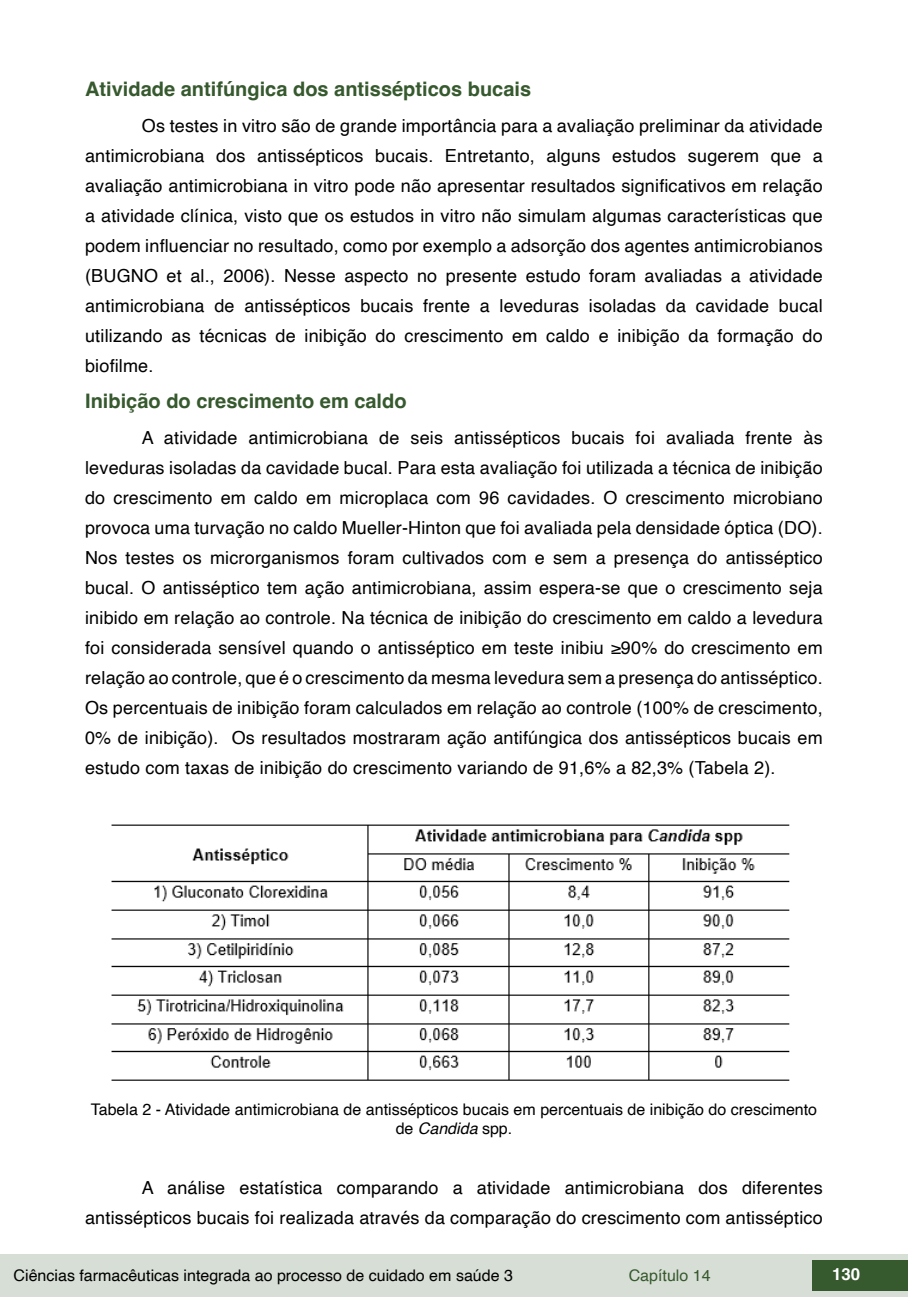
<style>
.page{position:relative;width:908px;height:1304px;background:#fff}
.page>*{position:absolute;margin:0;border:0;box-sizing:border-box;transform-origin:0 0}
.t1{font:700 20px "Helvetica";color:#36592e}
.t2{font:18px/30px "Helvetica";letter-spacing:.01em;color:#000;text-align:justify}
.t3{font:700 16.8px "Helvetica";color:#fff}
.t4{font:16px/19.2px "Helvetica";color:#000;text-align:center}
.t5{font:16px "Helvetica";color:#36592e}
.s1{font-style:italic}
</style>
<div class="page">
<div style="left:0;top:1254px;width:906px;height:43px;background:#d7ded5"></div>
<div style="left:812px;top:1261px;width:95px;height:30px;background:#36592e"></div>
<img style="left:111px;top:824px;width:679px;height:257px">
<p class="t1" style="left:85px;top:77px;width:447px">Atividade antifúngica dos antissépticos bucais</p>
<p class="t2" style="left:85px;top:111px;width:738px;text-indent:57px">Os testes in vitro são de grande importância para a avaliação preliminar da atividade antimicrobiana dos antissépticos bucais. Entretanto, alguns estudos sugerem que a avaliação antimicrobiana in vitro pode não apresentar resultados significativos em relação a atividade clínica, visto que os estudos in vitro não simulam algumas características que podem influenciar no resultado, como por exemplo a adsorção dos agentes antimicrobianos (BUGNO et al., 2006). Nesse aspecto no presente estudo foram avaliadas a atividade antimicrobiana de antissépticos bucais frente a leveduras isoladas da cavidade bucal utilizando as técnicas de inibição do crescimento em caldo e inibição da formação do biofilme.</p>
<p class="t1" style="left:85px;top:389px;width:323px">Inibição do crescimento em caldo</p>
<p class="t2" style="left:85px;top:423px;width:738px;text-indent:57px">A atividade antimicrobiana de seis antissépticos bucais foi avaliada frente às leveduras isoladas da cavidade bucal. Para esta avaliação foi utilizada a técnica de inibição do crescimento em caldo em microplaca com 96 cavidades. O crescimento microbiano provoca uma turvação no caldo Mueller-Hinton que foi avaliada pela densidade óptica (DO).<br>Nos testes os microrganismos foram cultivados com e sem a presença do antisséptico bucal. O antisséptico tem ação antimicrobiana, assim espera-se que o crescimento seja inibido em relação ao controle. Na técnica de inibição do crescimento em caldo a levedura foi considerada sensível quando o antisséptico em teste inibiu ≥90% do crescimento em relação ao controle, que é o crescimento da mesma levedura sem a presença do antisséptico.<br>Os percentuais de inibição foram calculados em relação ao controle (100% de crescimento, 0% de inibição). Os resultados mostraram ação antifúngica dos antissépticos bucais em estudo com taxas de inibição do crescimento variando de 91,6% a 82,3% (Tabela 2).</p>
<p class="t4" style="left:91px;top:1100px;width:727px">Tabela 2 - Atividade antimicrobiana de antissépticos bucais em percentuais de inibição do crescimento de <span class="s1">Candida</span> spp.</p>
<p class="t2" style="left:85px;top:1173px;width:738px;text-align:right">A análise estatística comparando a atividade antimicrobiana dos diferentes antissépticos bucais foi realizada através da comparação do crescimento com antisséptico</p>
<p class="t4" style="left:14px;top:1266px;width:500px">Ciências farmacêuticas integrada ao processo de cuidado em saúde 3</p>
<p class="t5" style="left:628px;top:1263px;width:83px">Capítulo 14</p>
<p class="t3" style="left:831px;top:1264px;width:30px">130</p>
</div>
